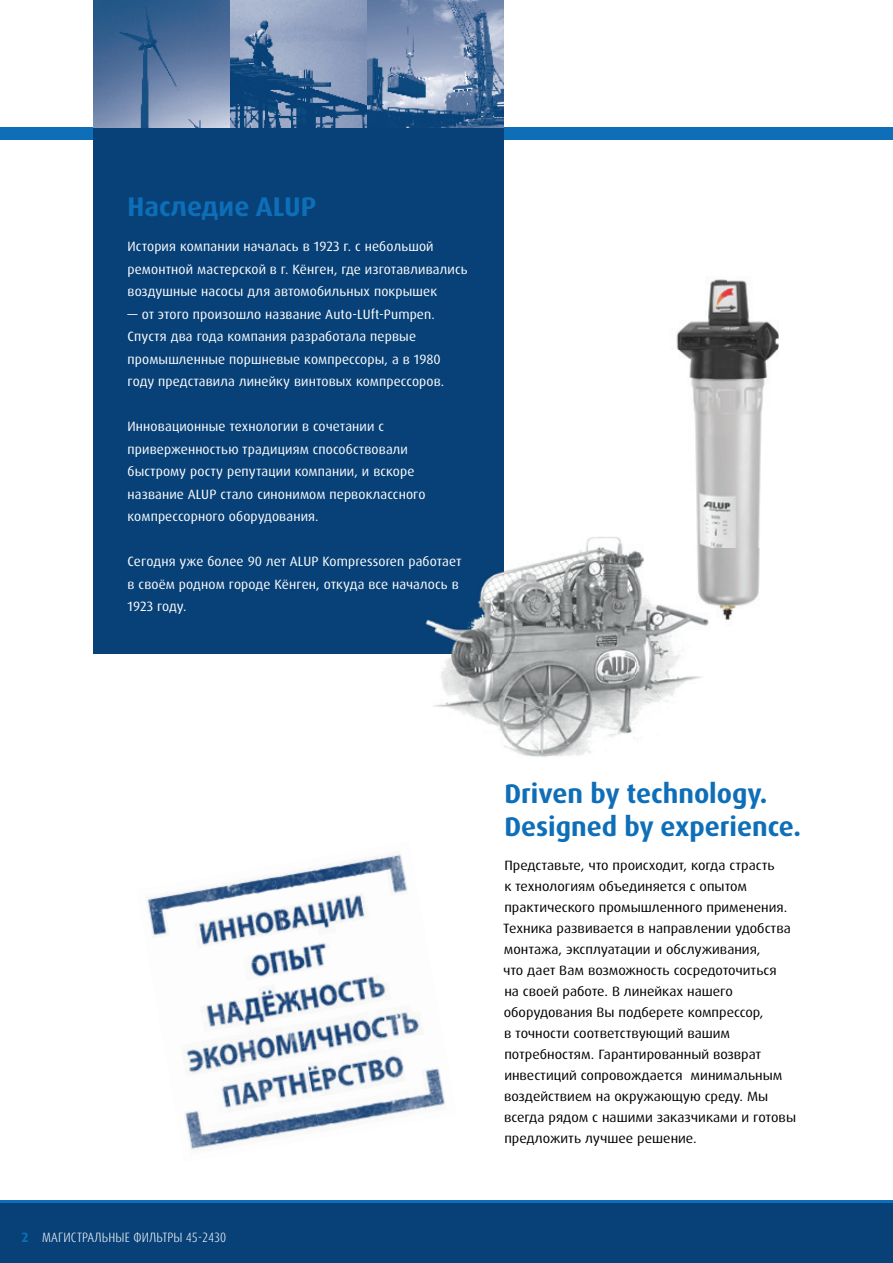
<style>
.page{position:relative;width:893px;height:1263px;background:#fff}
.page>*{position:absolute;margin:0;border:0;box-sizing:border-box;transform-origin:0 0}
.t1{font:700 27px/33px "Dax Pro";color:#0e6fb8}
.t2{font:13.5px/22.5px "Dax Pro";letter-spacing:.01em;color:#fff}
.t3{font:13.5px/21px "Dax Pro";color:#000002;scale:1.05 1}
.t4{font:300 condensed 13.5px "Dax Pro";letter-spacing:.01em;color:#fff}
.s1{font-weight:700;font-stretch:normal;color:#0e6fb8}
</style>
<div class="page">
<div style="left:0;top:128px;width:893px;height:12px;background:#0e6fb8"></div>
<div style="left:94px;top:0;width:410px;height:654px;background:#084177"></div>
<img style="left:94px;top:0;width:410px;height:128px">
<img style="left:676px;top:279px;width:103px;height:270px">
<img style="left:710px;top:549px;width:50px;height:71px">
<img style="left:433px;top:536px;width:203px;height:221px">
<img style="left:423px;top:536px;width:81px;height:118px">
<img style="left:636px;top:535px;width:74px;height:182px">
<div style="left:0;top:1202px;width:893px;height:61px;background:#084177"></div>
<hr style="left:0;top:1200px;width:893px;height:3px;background:#0e6fb8">
<img style="left:146px;top:876px;width:126px;height:80px">
<img style="left:272px;top:853px;width:136px;height:103px">
<img style="left:202px;top:956px;width:86px;height:91px">
<img style="left:288px;top:932px;width:131px;height:115px">
<img style="left:184px;top:1047px;width:121px;height:104px">
<img style="left:305px;top:1023px;width:140px;height:108px">
<h1 class="t1" style="left:128px;top:190px;width:190px">Наследие ALUP</h1>
<p class="t2" style="left:128px;top:235px;width:342px">История компании началась в 1923 г. с небольшой ремонтной мастерской в г. Кёнген, где изготавливались воздушные насосы для автомобильных покрышек</p>
<p class="t2" style="left:128px;top:303px;width:318px">— от этого произошло название Auto-LUft-Pumpen.<br>Спустя два года компания разработала первые промышленные поршневые компрессоры, а в 1980 году представила линейку винтовых компрессоров.</p>
<p class="t2" style="left:128px;top:415px;width:299px">Инновационные технологии в сочетании с приверженностью традициям способствовали быстрому росту репутации компании, и вскоре название ALUP стало синонимом первоклассного компрессорного оборудования.</p>
<p class="t2" style="left:128px;top:550px;width:336px">Сегодня уже более 90 лет ALUP Kompressoren работает в своём родном городе Кёнген, откуда все началось в<br>1923 году.</p>
<p class="t4" style="left:22px;top:1228px;width:206px"><span class="s1">2</span> МАГИСТРАЛЬНЫЕ ФИЛЬТРЫ 45-2430</p>
<h1 class="t1" style="left:504px;top:777px;width:298px">Driven by technology.<br>Designed by experience.</h1>
<p class="t3" style="left:503px;top:854px;width:281px">Представьте, что происходит, когда страсть<br>к технологиям объединяется с опытом практического промышленного применения.<br>Техника развивается в направлении удобства монтажа, эксплуатации и обслуживания,<br>что дает Вам возможность сосредоточиться<br>на своей работе. В линейках нашего оборудования Вы подберете компрессор,<br>в точности соответствующий вашим потребностям. Гарантированный возврат инвестиций сопровождается минимальным воздействием на окружающую среду. Мы всегда рядом с нашими заказчиками и готовы предложить лучшее решение.</p>
</div>
